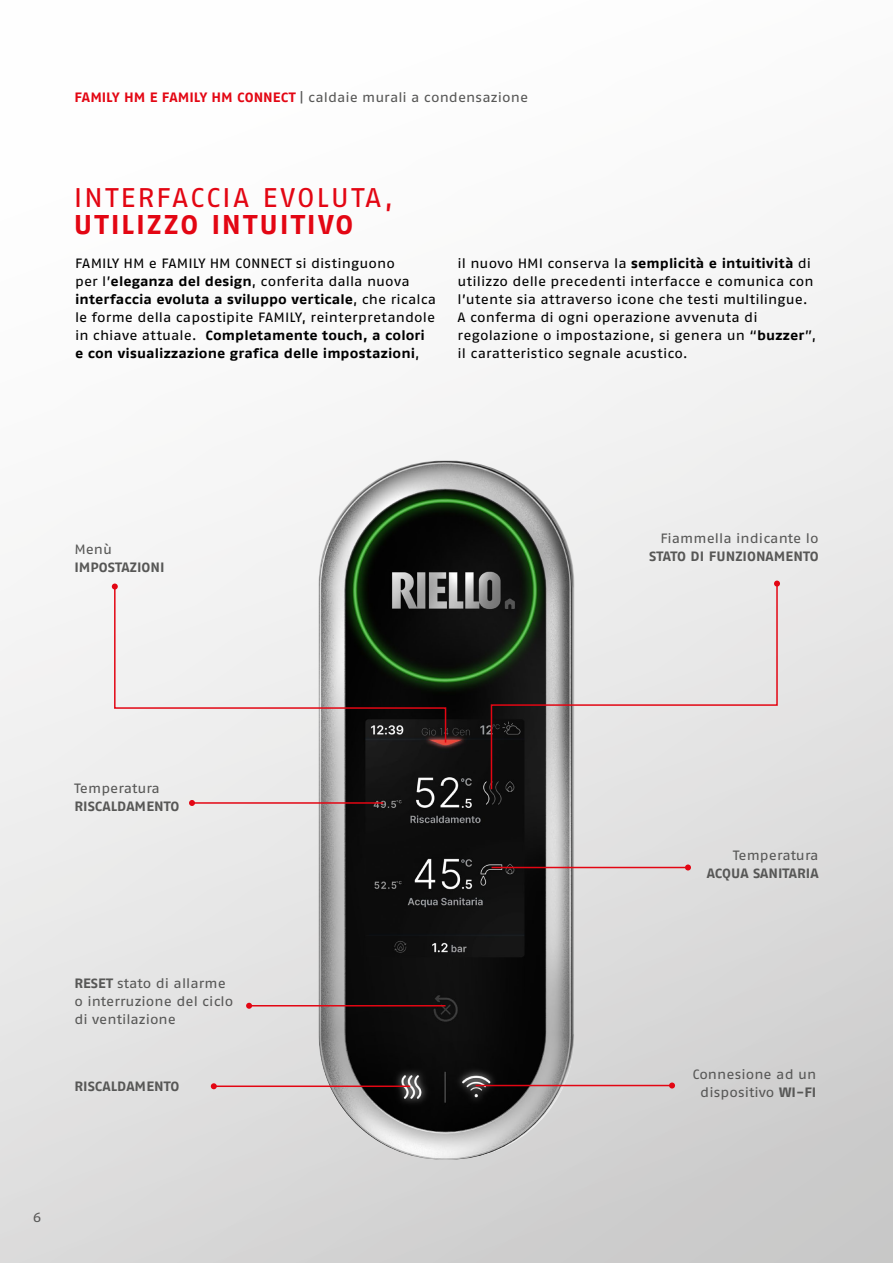
<style>
.page{position:relative;width:893px;height:1263px;background:#fff}
.page>*{position:absolute;margin:0;border:0;box-sizing:border-box;transform-origin:0 0}
.t1{font:27px "Fago Ex Lf";letter-spacing:.075em;color:#e30613}
.t2{font:700 27px "Fago Ex Lf";letter-spacing:.09em;color:#e30613}
.t3{font:13.5px/18px "Fago Ex Lf";letter-spacing:.005em;color:#000}
.t4{font:13.5px/18px "Fago Ex Lf";letter-spacing:.005em;color:#575756}
.t5{font:700 13.5px "Fago Ex Lf";letter-spacing:.005em;color:#575756}
.s1{font-weight:700;color:#e30613}
.s2{font-weight:700}
</style>
<div class="page">
<div style="left:0;top:0;width:893px;height:1263px;background:linear-gradient(to bottom,#fff,#d4d3d3)"></div>
<img style="left:319px;top:461px;width:255px;height:698px">
<svg style="left:113px;top:585px;width:334px;height:159px"></svg>
<svg style="left:112px;top:583px;width:6px;height:6px"></svg>
<svg style="left:490px;top:582px;width:288px;height:209px;background:#bab8b7"></svg>
<svg style="left:774px;top:581px;width:6px;height:6px"></svg>
<hr style="left:492px;top:867px;width:196px;height:1px;background:#e30613">
<svg style="left:685px;top:864px;width:6px;height:6px"></svg>
<hr style="left:192px;top:802px;width:191px;height:2px;background:#e30613">
<svg style="left:189px;top:800px;width:6px;height:6px"></svg>
<hr style="left:249px;top:1005px;width:197px;height:1px;background:#e30613">
<svg style="left:246px;top:1003px;width:6px;height:6px"></svg>
<hr style="left:476px;top:1085px;width:196px;height:1px;background:#e30613">
<svg style="left:669px;top:1082px;width:6px;height:6px"></svg>
<hr style="left:214px;top:1085px;width:196px;height:2px;background:#e30613">
<svg style="left:211px;top:1083px;width:6px;height:6px"></svg>
<p class="t4" style="left:74px;top:88px;width:455px"><span class="s1">FAMILY HM E FAMILY HM CONNECT</span> | caldaie murali a condensazione</p>
<h1 class="t1" style="left:74px;top:181px;width:321px">INTERFACCIA EVOLUTA,</h1>
<h1 class="t2" style="left:74px;top:208px;width:281px">UTILIZZO INTUITIVO</h1>
<p class="t3" style="left:75px;top:254px;width:363px">FAMILY HM e FAMILY HM CONNECT si distinguono<br>per l’<span class="s2">eleganza del design</span>, conferita dalla nuova <span class="s2">interfaccia evoluta a sviluppo verticale</span>, che ricalca le forme della capostipite FAMILY, reinterpretandole in chiave attuale. <span class="s2">Completamente touch, a colori e con visualizzazione grafica delle impostazioni</span>,</p>
<p class="t3" style="left:458px;top:254px;width:360px">il nuovo HMI conserva la <span class="s2">semplicità e intuitività</span> di utilizzo delle precedenti interfacce e comunica con l’utente sia attraverso icone che testi multilingue.<br>A conferma di ogni operazione avvenuta di regolazione o impostazione, si genera un “<span class="s2">buzzer</span>”, il caratteristico segnale acustico.</p>
<p class="t4" style="left:74px;top:540px;width:39px">Menù</p>
<p class="t5" style="left:74px;top:559px;width:92px">IMPOSTAZIONI</p>
<p class="t4" style="left:660px;top:529px;width:160px">Fiammella indicante lo</p>
<p class="t5" style="left:649px;top:549px;width:171px">STATO DI FUNZIONAMENTO</p>
<p class="t4" style="left:74px;top:779px;width:87px">Temperatura</p>
<p class="t5" style="left:74px;top:798px;width:106px">RISCALDAMENTO</p>
<p class="t4" style="left:74px;top:974px;width:161px"><span class="s2">RESET</span> stato di allarme o interruzione del ciclo di ventilazione</p>
<p class="t5" style="left:74px;top:1078px;width:106px">RISCALDAMENTO</p>
<p class="t4" style="left:33px;top:1208px;width:10px">6</p>
<p class="t4" style="left:733px;top:846px;width:87px">Temperatura</p>
<p class="t5" style="left:707px;top:865px;width:113px">ACQUA SANITARIA</p>
<p class="t4" style="left:693px;top:1064px;width:125px;text-align:center">Connesione ad un dispositivo <span class="s2">WI-FI</span></p>
</div>
